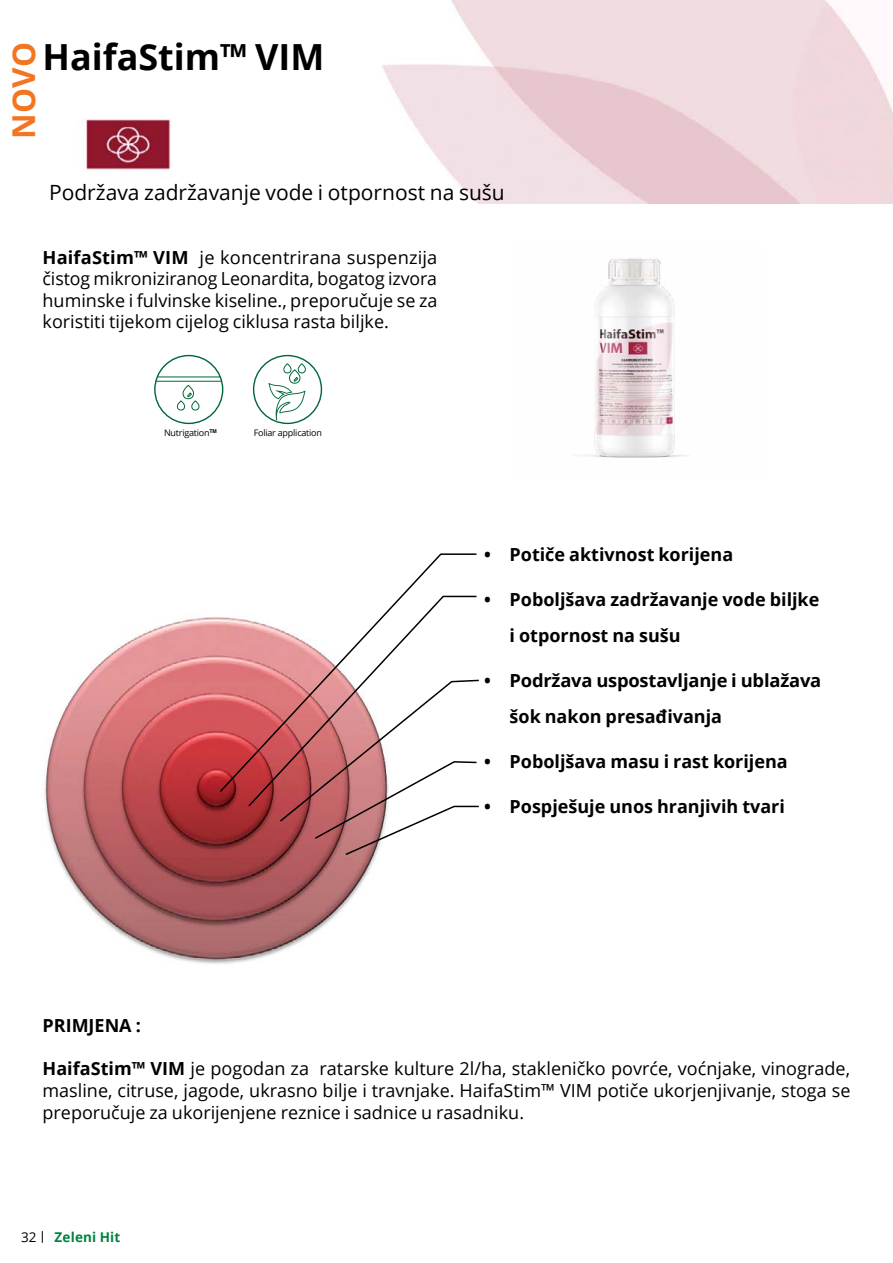
<style>
.page{position:relative;width:893px;height:1263px;background:#fff}
.page>*{position:absolute;margin:0;border:0;box-sizing:border-box;transform-origin:0 0}
.t1{font:700 36px "Open Sans";color:#000}
.t2{font:700 31.5px "Open Sans";color:#f47521}
.t3{font:21px "Open Sans";color:#000}
.t4{font:18px/21.6px "Open Sans";color:#000;text-align:justify}
.t5{font:700 18px/36px "Open Sans";color:#000}
.t6{font:700 13.5px "Open Sans";letter-spacing:.01em;color:#00833e}
.t7{font:13.5px "Open Sans";color:#000}
.t8{font:9px "Open Sans";letter-spacing:-.025em;color:#000}
.s1{font-weight:700}
</style>
<div class="page">
<svg style="left:42px;top:1231px;width:1px;height:12px"></svg>
<img style="left:581px;top:258px;width:106px;height:200px">
<img style="left:85px;top:0;width:808px;height:203px">
<img style="left:44px;top:617px;width:332px;height:347px">
<svg style="left:218px;top:553px;width:259px;height:240px"></svg>
<svg style="left:278px;top:679px;width:201px;height:177px"></svg>
<svg style="left:247px;top:595px;width:231px;height:213px"></svg>
<svg style="left:154px;top:354px;width:169px;height:71px"></svg>
<h2 class="t2" style="left:1px;top:139px;width:98px;rotate:-90deg">NOVO</h2>
<h1 class="t1" style="left:43px;top:32px;width:283px">HaifaStim™ VIM</h1>
<p class="t3" style="left:49px;top:178px;width:457px">Podržava zadržavanje vode i otpornost na sušu</p>
<p class="t4" style="left:43px;top:246px;width:396px"><span class="s1">HaifaStim™ VIM</span> je koncentrirana suspenzija čistog mikroniziranog Leonardita, bogatog izvora huminske i fulvinske kiseline., preporučuje se za koristiti tijekom cijelog ciklusa rasta biljke.</p>
<p class="t8" style="left:164px;top:427px;width:54px">Nutrigation<sup>TM</sup></p>
<p class="t8" style="left:254px;top:426px;width:70px">Foliar application</p>
<p class="t5" style="left:484px;top:536px;width:251px">• Potiče aktivnost korijena</p>
<p class="t5" style="left:510px;top:581px;width:311px;text-indent:-26px">• Poboljšava zadržavanje vode biljke i otpornost na sušu</p>
<p class="t5" style="left:510px;top:662px;width:313px;text-indent:-26px">• Podržava uspostavljanje i ublažava šok nakon presađivanja</p>
<p class="t5" style="left:484px;top:743px;width:305px">• Poboljšava masu i rast korijena</p>
<p class="t5" style="left:484px;top:788px;width:302px">• Pospješuje unos hranjivih tvari</p>
<p class="t5" style="left:43px;top:1007px;width:100px">PRIMJE NA :</p>
<p class="t4" style="left:43px;top:1058px;width:809px"><span class="s1">HaifaStim™ VIM</span> je pogodan za ratarske kulture 2l/ha, stakleničko povrće, voćnjake, vinograde, masline, citruse, jagode, ukrasno bilje i travnjake. HaifaStim™ VIM potiče ukorjenjivanje, stoga se preporučuje za ukorijenjene reznice i sadnice u rasadniku.</p>
<p class="t7" style="left:21px;top:1228px;width:17px">32</p>
<p class="t6" style="left:55px;top:1228px;width:67px">Zeleni Hit</p>
</div>
